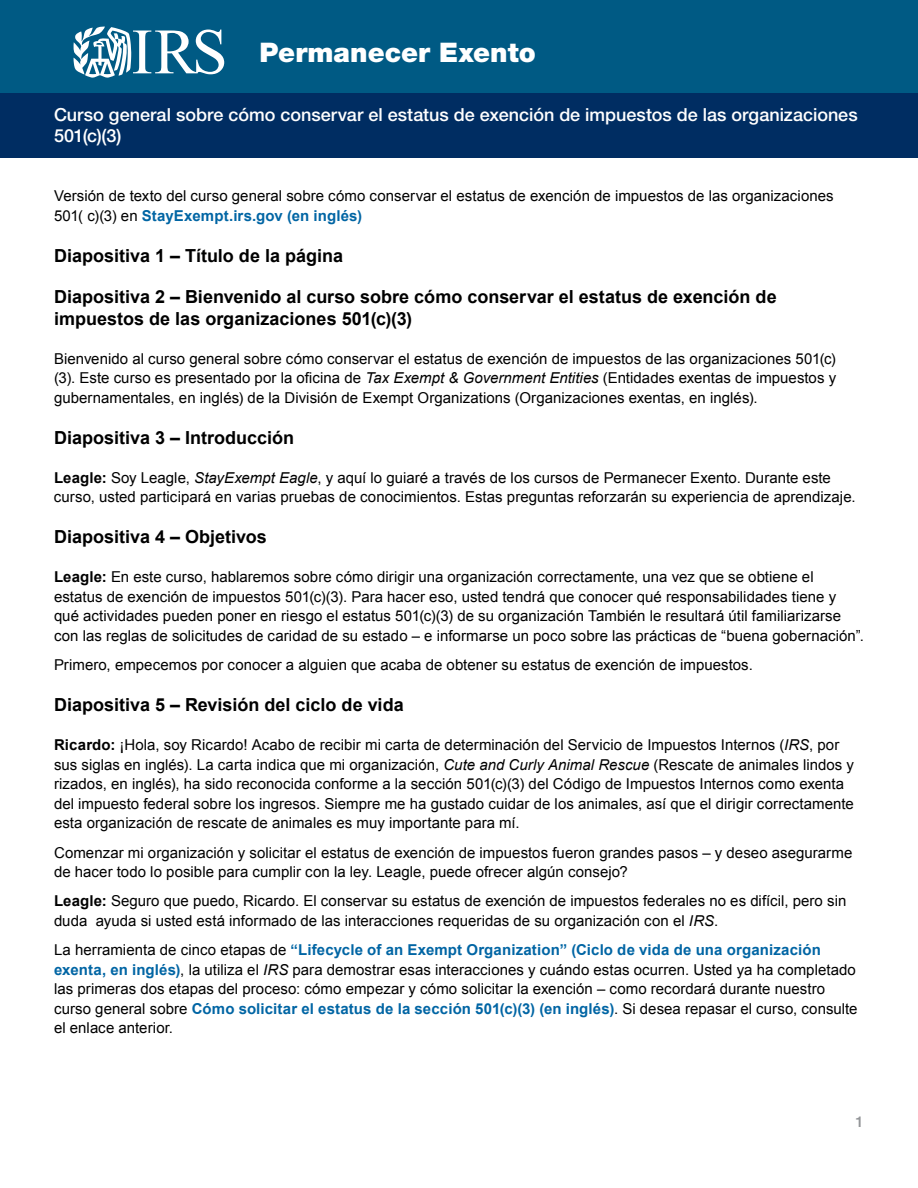
<style>
.page{position:relative;width:918px;height:1188px;background:#fff}
.page>*{position:absolute;margin:0;border:0;box-sizing:border-box;transform-origin:0 0}
.t1{font:900 27px "Helvetica Neue LT Std";color:#fff}
.t2{font:700 18px/21.6px "Arial";color:#000}
.t3{font:500 18px/21.6px "Helvetica Neue LT Std";color:#fff}
.t4{font:15px/19.5px "Arial";letter-spacing:.005em;color:#000}
.t5{font:500 15px "Helvetica Neue LT Std";color:#939598}
.s1{font-weight:700;color:#0065a4}
.s2{font-style:italic}
.s3{font-weight:700}
</style>
<div class="page">
<div style="left:0;top:0;width:918px;height:93px;background:#005a84"></div>
<svg style="left:74px;top:27px;width:150px;height:51px"></svg>
<div style="left:0;top:93px;width:918px;height:65px;background:#002d62"></div>
<p class="t1" style="left:260px;top:36px;width:278px">Permanecer Exento</p>
<h1 class="t3" style="left:54px;top:103px;width:805px">Curso general sobre cómo conservar el estatus de exención de impuestos de las organizaciones<br>501(c)(3)</h1>
<p class="t4" style="left:54px;top:187px;width:781px">Versión de texto del curso general sobre cómo conservar el estatus de exención de impuestos de las organizaciones<br>501( c)(3) en <span class="s1">StayExempt.irs.gov (en inglés)</span></p>
<h2 class="t2" style="left:54px;top:246px;width:291px">Diapositiva 1 – Título de la página</h2>
<h2 class="t2" style="left:54px;top:287px;width:724px">Diapositiva 2 – Bienvenido al curso sobre cómo conservar el estatus de exención de impuestos de las organizaciones 501(c)(3)</h2>
<p class="t4" style="left:54px;top:349px;width:784px;text-align:justify">Bienvenido al curso general sobre cómo conservar el estatus de exención de impuestos de las organizaciones 501(c) (3). Este curso es presentado por la oficina de <span class="s2">Tax Exempt &amp; Government Entities</span> (Entidades exentas de impuestos y gubernamentales, en inglés) de la División de Exempt Organizations (Organizaciones exentas, en inglés).</p>
<h2 class="t2" style="left:54px;top:427px;width:242px">Diapositiva 3 – Introducción</h2>
<p class="t4" style="left:54px;top:468px;width:803px"><span class="s3">Leagle:</span> Soy Leagle, <span class="s2">StayExempt Eagle</span>, y aquí lo guiaré a través de los cursos de Permanecer Exento. Durante este curso, usted participará en varias pruebas de conocimientos. Estas preguntas reforzarán su experiencia de aprendizaje.</p>
<h2 class="t2" style="left:54px;top:527px;width:214px">Diapositiva 4 – Objetivos</h2>
<p class="t4" style="left:54px;top:568px;width:812px"><span class="s3">Leagle:</span> En este curso, hablaremos sobre cómo dirigir una organización correctamente, una vez que se obtiene el estatus de exención de impuestos 501(c)(3). Para hacer eso, usted tendrá que conocer qué responsabilidades tiene y qué actividades pueden poner en riesgo el estatus 501(c)(3) de su organización También le resultará útil familiarizarse con las reglas de solicitudes de caridad de su estado – e informarse un poco sobre las prácticas de “buena gobernación”.</p>
<p class="t4" style="left:54px;top:655px;width:700px">Primero, empecemos por conocer a alguien que acaba de obtener su estatus de exención de impuestos.</p>
<h2 class="t2" style="left:54px;top:695px;width:351px">Diapositiva 5 – Revisión del ciclo de vida</h2>
<p class="t4" style="left:54px;top:735px;width:802px"><span class="s3">Ricardo:</span> ¡Hola, soy Ricardo! Acabo de recibir mi carta de determinación del Servicio de Impuestos Internos (<span class="s2">IRS</span>, por sus siglas en inglés). La carta indica que mi organización, <span class="s2">Cute and Curly Animal Rescue</span> (Rescate de animales lindos y rizados, en inglés), ha sido reconocida conforme a la sección 501(c)(3) del Código de Impuestos Internos como exenta del impuesto federal sobre los ingresos. Siempre me ha gustado cuidar de los animales, así que el dirigir correctamente esta organización de rescate de animales es muy importante para mí.</p>
<p class="t4" style="left:54px;top:843px;width:800px">Comenzar mi organización y solicitar el estatus de exención de impuestos fueron grandes pasos – y deseo asegurarme de hacer todo lo posible para cumplir con la ley. Leagle, puede ofrecer algún consejo?</p>
<p class="t4" style="left:54px;top:891px;width:794px"><span class="s3">Leagle:</span> Seguro que puedo, Ricardo. El conservar su estatus de exención de impuestos federales no es difícil, pero sin duda ayuda si usted está informado de las interacciones requeridas de su organización con el <span class="s2">IRS</span>.</p>
<p class="t4" style="left:54px;top:940px;width:805px">La herramienta de cinco etapas de <span class="s1">“Lifecycle of an Exempt Organization” (Ciclo de vida de una organización exenta, en inglés)</span>, la utiliza el <span class="s2">IRS</span> para demostrar esas interacciones y cuándo estas ocurren. Usted ya ha completado las primeras dos etapas del proceso: cómo empezar y cómo solicitar la exención – como recordará durante nuestro curso general sobre <span class="s1">Cómo solicitar el estatus de la sección 501(c)(3) (en inglés)</span>. Si desea repasar el curso, consulte el enlace anterior.</p>
<p class="t5" style="left:856px;top:1112px;width:10px">1</p>
</div>
